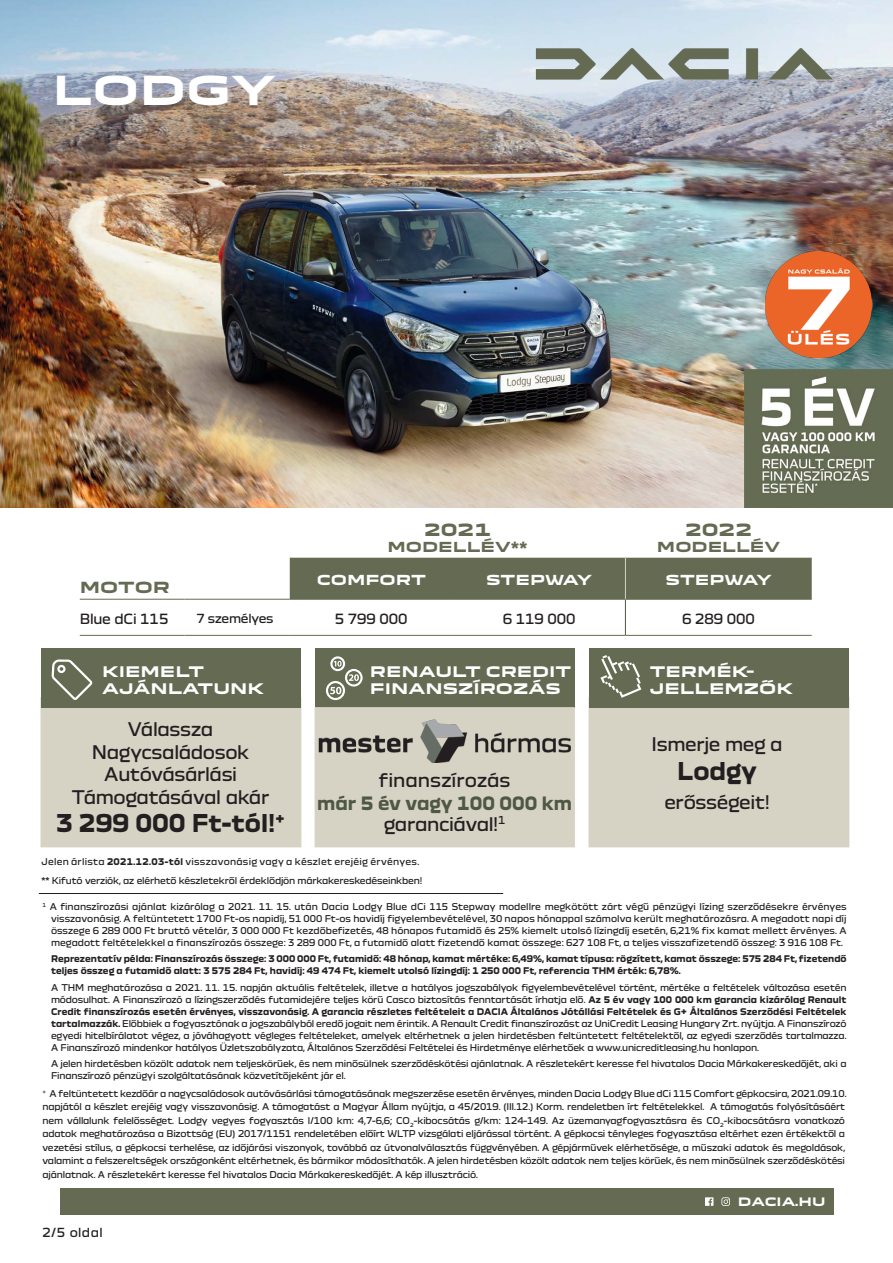
<style>
.page{position:relative;width:893px;height:1263px;background:#fff}
.page>*{position:absolute;margin:0;border:0;box-sizing:border-box;transform-origin:0 0}
.t1{font:700 39px "Dacia Block Extended";color:#fff}
.t2{font:700 24px "Dacia Block";color:#231f20}
.t3{font:18px/22.5px "Dacia Block";letter-spacing:-.02em;color:#231f20;text-align:center}
.t4{font:700 18px/21.6px "Dacia Block";color:#4e5844;text-align:center}
.t5{font:18px "Dacia Block";color:#231f20}
.t6{font:700 16.5px "Dacia Block Extended";color:#646b52}
.t7{font:700 15px "Dacia Block Extended";color:#646b52}
.t8{font:700 14.25px/17.1px "Dacia Block Extended";color:#fff}
.t9{font:13.5px "Dacia Block";color:#231f20}
.t10{font:700 13.5px "Dacia Block Extended";color:#fff}
.t11{font:700 13.5px "Dacia Block Extended";color:#646b52}
.t12{font:12px "Dacia Block";letter-spacing:-.015em;color:#231f20}
.t13{font:700 11.4px "Dacia Block Extended";color:#fff}
.t14{font:9px/12px "Dacia Block";letter-spacing:-.02em;color:#231f20}
.t15{font:700 9px/12px "Dacia Block";color:#231f20}
.s1{font-weight:400;color:#231f20}
.s2{font-weight:700}
</style>
<div class="page">
<img style="left:0;top:0;width:893px;height:507px">
<div style="left:290px;top:558px;width:522px;height:41px;background:#646b52"></div>
<hr style="left:80px;top:599px;width:104px;height:1px;background:#646b52">
<hr style="left:184px;top:599px;width:106px;height:1px;background:#646b52">
<hr style="left:290px;top:599px;width:163px;height:1px;background:#646b52">
<hr style="left:453px;top:599px;width:172px;height:1px;background:#646b52">
<hr style="left:625px;top:599px;width:187px;height:1px;background:#646b52">
<hr style="left:80px;top:635px;width:104px;height:1px;background:#646b52">
<hr style="left:184px;top:635px;width:106px;height:1px;background:#646b52">
<hr style="left:290px;top:635px;width:163px;height:1px;background:#646b52">
<hr style="left:453px;top:635px;width:172px;height:1px;background:#646b52">
<hr style="left:625px;top:635px;width:187px;height:1px;background:#646b52">
<hr style="left:625px;top:600px;width:1px;height:35px;background:#4e5844">
<hr style="left:290px;top:557px;width:163px;height:1px;background:#d6d2c4">
<hr style="left:453px;top:557px;width:172px;height:1px;background:#d6d2c4">
<hr style="left:625px;top:557px;width:187px;height:1px;background:#d6d2c4">
<hr style="left:625px;top:558px;width:1px;height:41px;background:#d6d2c4">
<img style="left:525px;top:43px;width:355px;height:68px">
<div style="left:40px;top:697px;width:261px;height:150px;background:#d6d2c4"></div>
<div style="left:41px;top:648px;width:260px;height:60px;background:#646b52"></div>
<svg style="left:52px;top:659px;width:41px;height:41px"></svg>
<div style="left:588px;top:697px;width:261px;height:150px;background:#d6d2c4"></div>
<div style="left:589px;top:648px;width:260px;height:59px;background:#646b52"></div>
<svg style="left:600px;top:655px;width:41px;height:43px"></svg>
<div style="left:315px;top:648px;width:260px;height:60px;background:#646b52"></div>
<svg style="left:326px;top:656px;width:37px;height:44px"></svg>
<div style="left:315px;top:708px;width:259px;height:139px;background:#d6d2c4"></div>
<div style="left:315px;top:707px;width:260px;height:140px;border:2px solid #d6d2c4"></div>
<img style="left:315px;top:710px;width:259px;height:53px">
<hr style="left:39px;top:893px;width:464px;height:1px;background:#231f20">
<div style="left:60px;top:1188px;width:773px;height:27px;background:#646b52"></div>
<svg style="left:705px;top:1197px;width:8px;height:9px"></svg>
<svg style="left:721px;top:1197px;width:9px;height:9px"></svg>
<img style="left:762px;top:247px;width:113px;height:114px">
<img style="left:744px;top:370px;width:149px;height:138px">
<h1 class="t1" style="left:53px;top:69px;width:178px">LODGY</h1>
<h3 class="t7" style="left:80px;top:579px;width:92px">MOTOR</h3>
<h3 class="t6" style="left:424px;top:520px;width:69px">2021</h3>
<h3 class="t11" style="left:387px;top:539px;width:142px">MODELLÉV**</h3>
<h3 class="t6" style="left:685px;top:520px;width:69px">2022</h3>
<h3 class="t11" style="left:657px;top:539px;width:125px">MODELLÉV</h3>
<h3 class="t10" style="left:317px;top:573px;width:111px">COMFORT</h3>
<h3 class="t10" style="left:486px;top:573px;width:107px">STEPWAY</h3>
<h3 class="t10" style="left:665px;top:573px;width:107px">STEPWAY</h3>
<h3 class="t9" style="left:80px;top:608px;width:90px">Blue dCi 115</h3>
<h3 class="t12" style="left:196px;top:609px;width:79px">7 személyes</h3>
<h3 class="t9" style="left:335px;top:608px;width:74px">5 799 000</h3>
<h3 class="t9" style="left:503px;top:608px;width:74px">6 119 000</h3>
<h3 class="t9" style="left:682px;top:608px;width:74px">6 289 000</h3>
<h3 class="t8" style="left:102px;top:664px;width:163px;text-indent:73px">LT<br>AJÁNLATUNK</h3>
<h3 class="t3" style="left:72px;top:719px;width:199px">Válassza<br>Nagycsaládosok<br>Autóvásárlási<br>Támogatásával akár</h3>
<h2 class="t2" style="left:56px;top:810px;width:230px">3 299 000 Ft-tól!<sup>+</sup></h2>
<h3 class="t8" style="left:102px;top:664px;width:32px">KIEME</h3>
<h3 class="t8" style="left:370px;top:664px;width:190px">RENAULT CREDIT<br>FI NANSZÍROZÁS</h3>
<h3 class="t5" style="left:379px;top:765px;width:133px">finanszírozás</h3>
<h3 class="t4" style="left:317px;top:793px;width:256px">már 5 év vagy 100 000 km <span class="s1">garanciával!</span><sup>1</sup></h3>
<p class="t14" style="left:41px;top:852px;width:382px;line-height:19.4px">Jelen árlista <span class="s2">2021.12.03-tól</span> visszavonásig vagy a készlet erejéig érvényes. ** Kifutó verziók, az elérhető készletekről érdeklődjön márkakereskedéseinkben!</p>
<h3 class="t8" style="left:650px;top:663px;width:145px">TERMÉK-<br>JELLEMZŐK</h3>
<h3 class="t3" style="left:652px;top:733px;width:133px">Ismerje meg a</h3>
<h2 class="t2" style="left:677px;top:757px;width:81px">Lodgy</h2>
<h3 class="t3" style="left:664px;top:791px;width:107px">erősségeit!</h3>
<p class="t14" style="left:51px;top:901px;width:797px;text-align:justify;text-indent:-9px"><sup>1</sup> A finanszírozási ajánlat kizárólag a 2021. 11. 15. után Dacia Lodgy Blue dCi 115 Stepway modellre megkötött zárt végű pénzügyi lízing szerződésekre érvényes visszavonásig. A feltüntetett 1700 Ft-os napidíj, 51 000 Ft-os havidíj figyelembevételével, 30 napos hónappal számolva került meghatározásra. A megadott napi díj összege 6 289 000 Ft bruttó vételár, 3 000 000 Ft kezdőbefizetés, 48 hónapos futamidő és 25% kiemelt utolsó lízingdíj esetén, 6,21% fix kamat mellett érvényes. A megadott feltételekkel a finanszírozás összege: 3 289 000 Ft, a futamidő alatt fizetendő kamat összege: 627 108 Ft, a teljes visszafizetendő összeg: 3 916 108 Ft.</p>
<p class="t15" style="left:51px;top:953px;width:797px">Reprezentatív példa: Finanszírozás összege: 3 000 000 Ft, futamidő: 48 hónap, kamat mértéke: 6,49%, kamat típusa: rögzített, kamat összege: 575 284 Ft, fizetendő teljes összeg a futamidő alatt: 3 575 284 Ft, havidíj: 49 474 Ft, kiemelt utolsó lízingdíj: 1 250 000 Ft, referencia THM érték: 6,78%.</p>
<p class="t14" style="left:51px;top:982px;width:797px;text-align:justify">A THM meghatározása a 2021. 11. 15. napján aktuális feltételek, illetve a hatályos jogszabályok figyelembevételével történt, mértéke a feltételek változása esetén módosulhat. A Finanszírozó a lízingszerződés futamidejére teljes körű Casco biztosítás fenntartását írhatja elő. <span class="s2">Az 5 év vagy 100 000 km garancia kizárólag Renault Credit finanszírozás esetén érvényes, visszavonásig. A garancia részletes feltételeit a DACIA Általános Jótállási Feltételek és G+ Általános Szerződési Feltételek tartalmazzák.</span> Előbbiek a fogyasztónak a jogszabályból eredő jogait nem érintik. A Renault Credit finanszírozást az UniCredit Leasing Hungary Zrt. nyújtja. A Finanszírozó egyedi hitelbírálatot végez, a jóváhagyott végleges feltételeket, amelyek eltérhetnek a jelen hirdetésben feltüntetett feltételektől, az egyedi szerződés tartalmazza.<br>A Finanszírozó mindenkor hatályos Üzletszabályzata, Általános Szerződési Feltételei és Hirdetménye elérhetőek a www.unicreditleasing.hu honlapon.</p>
<p class="t14" style="left:51px;top:1058px;width:797px">A jelen hirdetésben közölt adatok nem teljeskörűek, és nem minősülnek szerződéskötési ajánlatnak. A részletekért keresse fel hivatalos Dacia Márkakereskedőjét, aki a<br>Finanszírozó pénzügyi szolgáltatásának közvetítőjeként jár el.</p>
<p class="t14" style="left:43px;top:1087px;width:806px;line-height:13.5px"><sup>+</sup> A feltüntetett kezdőár a nagycsaládosok autóvásárlási támogatásának megszerzése esetén érvényes, minden Dacia Lodgy Blue dCi 115 Comfort gépkocsira, 2021.09.10. napjától a készlet erejéig vagy visszavonásig. A támogatást a Magyar Állam nyújtja, a 45/2019. (III.12.) Korm. rendeletben írt feltételekkel. A támogatás folyósításáért nem vállalunk felelősséget. Lodgy vegyes fogyasztás l/100 km: 4,7-6,6; CO<sub>2</sub>-kibocsátás g/km: 124-149. Az üzemanyagfogyasztásra és CO<sub>2</sub>-kibocsátásra vonatkozó adatok meghatározása a Bizottság (EU) 2017/1151 rendeletében előírt WLTP vizsgálati eljárással történt. A gépkocsi tényleges fogyasztása eltérhet ezen értékektől a vezetési stílus, a gépkocsi terhelése, az időjárási viszonyok, továbbá az útvonalválasztás függvényében. A gépjárművek elérhetősége, a műszaki adatok és megoldások, valamint a felszereltségek országonként eltérhetnek, és bármikor módosíthatók. A jelen hirdetésben közölt adatok nem teljes körűek, és nem minősülnek szerződéskötési ajánlatnak. A részletekért keresse fel hivatalos Dacia Márkakereskedőjét. A kép illusztráció.</p>
<h3 class="t12" style="left:43px;top:1223px;width:62px">2/5 oldal</h3>
<p class="t13" style="left:738px;top:1195px;width:13px">DACIA</p>
<p class="t13" style="left:795px;top:1195px;width:29px">.HU</p>
</div>
